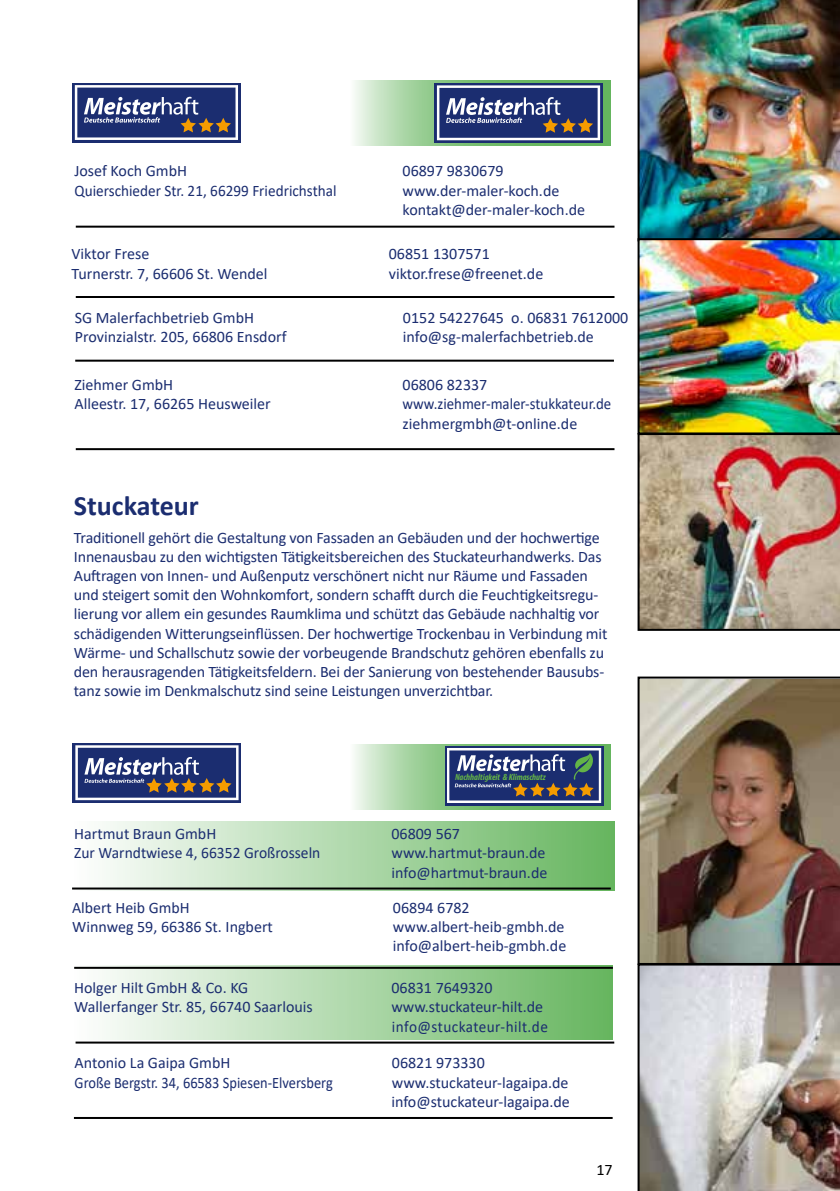
<style>
.page{position:relative;width:840px;height:1191px;background:#fff}
.page>*{position:absolute;margin:0;border:0;box-sizing:border-box;transform-origin:0 0}
.t1{font:700 28px "Calibri";color:#1b2d70}
.t2{font:16px/19.2px "Calibri";letter-spacing:-.01em;color:#1b2d70}
.t3{font:16px/19.2px "Calibri";letter-spacing:-.01em;color:#1b2d70;scale:.93 1}
.t4{font:16px/19.2px "Calibri";letter-spacing:.01em;color:#1b2d70}
.t5{font:16px "Calibri";letter-spacing:-.01em;color:#1b2d70;scale:.95 1}
.t6{font:16px "Calibri";letter-spacing:-.01em;color:#1b2d70;scale:.9 1}
.t7{font:16px "Calibri";color:#000}
.t8{font:italic 700 condensed 9px "Myriad Pro";color:#64b446}
</style>
<div class="page">
<div style="left:74px;top:965px;width:538px;height:74px;background:linear-gradient(to right,#fefefe,#66b55f)"></div>
<div style="left:74px;top:820px;width:540px;height:70px;background:linear-gradient(to right,#fefefe,#66b55f)"></div>
<hr style="left:76px;top:296px;width:538px;height:2px;background:#000">
<hr style="left:76px;top:226px;width:538px;height:2px;background:#000">
<hr style="left:76px;top:448px;width:538px;height:2px;background:#000">
<hr style="left:75px;top:360px;width:538px;height:2px;background:#000">
<img style="left:637px;top:0;width:202px;height:238px">
<img style="left:637px;top:238px;width:202px;height:393px">
<hr style="left:72px;top:887px;width:538px;height:2px;background:#000">
<img style="left:637px;top:965px;width:202px;height:226px">
<img style="left:637px;top:676px;width:202px;height:289px">
<svg style="left:355px;top:744px;width:256px;height:65px;background:#a4d0a3"></svg>
<svg style="left:444px;top:745px;width:159px;height:60px"></svg>
<svg style="left:447px;top:748px;width:153px;height:55px;background:#576287"></svg>
<div style="left:73px;top:743px;width:168px;height:59px;background:linear-gradient(to bottom,#1b2d70,#1b2d70)"></div>
<svg style="left:75px;top:745px;width:163px;height:55px;background:#576088"></svg>
<svg style="left:355px;top:80px;width:256px;height:66px;background:#a6d3a3"></svg>
<svg style="left:434px;top:83px;width:168px;height:60px"></svg>
<svg style="left:436px;top:85px;width:163px;height:55px;background:#535e8b"></svg>
<div style="left:72px;top:83px;width:168px;height:59px;background:#1b2d70"></div>
<svg style="left:75px;top:85px;width:163px;height:55px"></svg>
<hr style="left:74px;top:966px;width:538px;height:2px;background:#000">
<hr style="left:75px;top:1041px;width:539px;height:2px;background:#000">
<hr style="left:74px;top:1117px;width:538px;height:2px;background:#000">
<p class="t2" style="left:74px;top:161px;width:114px">Josef Koch GmbH</p>
<p class="t2" style="left:402px;top:161px;width:102px">06897 9830679</p>
<p class="t5" style="left:74px;top:179px;width:277px">Quierschieder Str. 21, 66299 Friedrichsthal</p>
<p class="t2" style="left:402px;top:180px;width:184px">www.der-maler-koch.de kontakt@der-maler-koch.de</p>
<p class="t2" style="left:71px;top:244px;width:79px">Viktor Frese</p>
<p class="t2" style="left:388px;top:244px;width:102px">06851 1307571</p>
<p class="t2" style="left:71px;top:263px;width:197px">Turnerstr. 7, 66606 St. Wendel</p>
<p class="t2" style="left:388px;top:263px;width:156px">viktor.frese@freenet.de</p>
<p class="t2" style="left:75px;top:308px;width:181px">SG Malerfachbetrieb GmbH</p>
<p class="t2" style="left:403px;top:308px;width:227px">0152 54227645 o. 06831 7612000</p>
<p class="t2" style="left:75px;top:327px;width:213px">Provinzialstr. 205, 66806 Ensdorf</p>
<p class="t2" style="left:403px;top:327px;width:192px">info@sg-malerfachbetrieb.de</p>
<p class="t2" style="left:74px;top:375px;width:100px">Ziehmer GmbH</p>
<p class="t2" style="left:402px;top:375px;width:86px">06806 82337</p>
<p class="t2" style="left:74px;top:394px;width:198px">Alleestr. 17, 66265 Heusweiler</p>
<p class="t3" style="left:402px;top:394px;width:226px">www.ziehmer-maler-stukkateur.de ziehmergmbh@t-online.de</p>
<h1 class="t1" style="left:74px;top:486px;width:126px">Stuckateur</h1>
<p class="t2" style="left:74px;top:527px;width:534px">Traditionell gehört die Gestaltung von Fassaden an Gebäuden und der hochwertige Innenausbau zu den wichtigsten Tätigkeitsbereichen des Stuckateurhandwerks. Das Auftragen von Innen- und Außenputz verschönert nicht nur Räume und Fassaden und steigert somit den Wohnkomfort, sondern schafft durch die Feuchtigkeitsregu&shy;lierung vor allem ein gesundes Raumklima und schützt das Gebäude nachhaltig vor schädigenden Witterungseinflüssen. Der hochwertige Trockenbau in Verbindung mit Wärme- und Schallschutz sowie der vorbeugende Brandschutz gehören ebenfalls zu den herausragenden Tätigkeitsfeldern. Bei der Sanierung von bestehender Bausubs&shy;tanz sowie im Denkmalschutz sind seine Leistungen unverzichtbar.</p>
<p class="t8" style="left:454px;top:772px;width:92px">Nachhaltigkeit &amp; Klimaschutz</p>
<p class="t2" style="left:74px;top:824px;width:144px">Hartmut Braun GmbH</p>
<p class="t2" style="left:391px;top:824px;width:70px">06809 567</p>
<p class="t2" style="left:74px;top:843px;width:247px">Zur Warndtwiese 4, 66352 Großrosseln</p>
<p class="t2" style="left:391px;top:843px;width:157px">www.hartmut-braun.de info@hartmut-braun.de</p>
<p class="t2" style="left:72px;top:897px;width:119px">Albert Heib GmbH</p>
<p class="t2" style="left:393px;top:897px;width:78px">06894 6782</p>
<p class="t2" style="left:72px;top:916px;width:202px">Winnweg 59, 66386 St. Ingbert</p>
<p class="t2" style="left:393px;top:916px;width:175px">www.albert-heib-gmbh.de info@albert-heib-gmbh.de</p>
<p class="t2" style="left:74px;top:977px;width:175px">Holger Hilt GmbH &amp; Co. KG</p>
<p class="t2" style="left:391px;top:977px;width:102px">06831 7649320</p>
<p class="t2" style="left:74px;top:997px;width:240px">Wallerfanger Str. 85, 66740 Saarlouis</p>
<p class="t4" style="left:391px;top:997px;width:158px">www.stuckateur-hilt.de info@stuckateur-hilt.de</p>
<p class="t2" style="left:75px;top:1053px;width:157px">Antonio La Gaipa GmbH</p>
<p class="t2" style="left:391px;top:1053px;width:94px">06821 973330</p>
<p class="t6" style="left:75px;top:1071px;width:288px">Große Bergstr. 34, 66583 Spiesen-Elversberg</p>
<p class="t2" style="left:391px;top:1072px;width:180px">www.stuckateur-lagaipa.de info@stuckateur-lagaipa.de</p>
<p class="t7" style="left:596px;top:1158px;width:18px">17</p>
</div>
